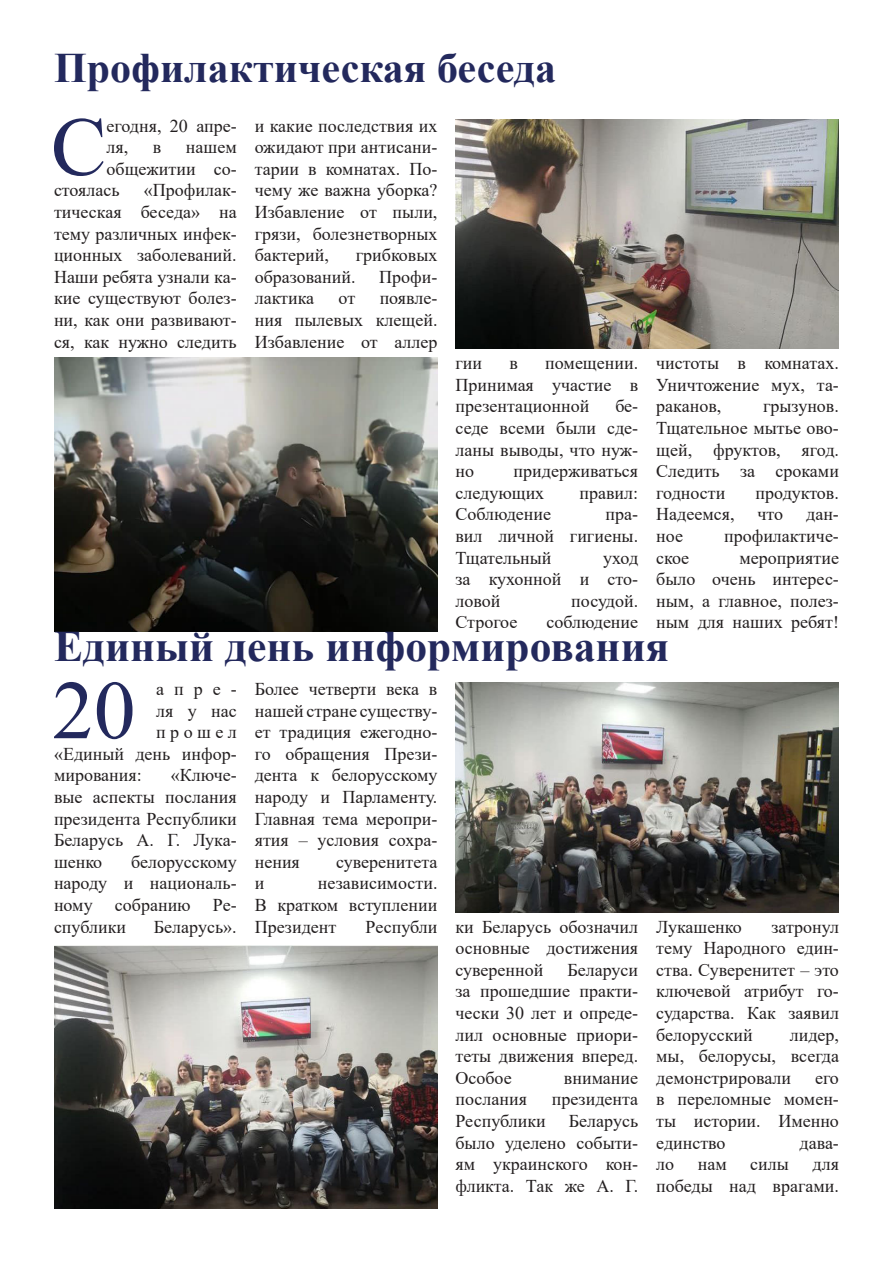
<style>
.page{position:relative;width:893px;height:1263px;background:#fff}
.page>*{position:absolute;margin:0;border:0;box-sizing:border-box;transform-origin:0 0}
.t1{font:83.25px "Times New Roman";color:#23295d}
.t2{font:700 43.5px "Times New Roman";color:#23295d}
.t3{font:700 42px "Times New Roman";color:#23295d}
.t4{font:18px/21.6px "Times New Roman";color:#231f20;text-align:justify}
</style>
<div class="page">
<img style="left:54px;top:357px;width:383px;height:274px">
<img style="left:455px;top:119px;width:384px;height:230px">
<img style="left:54px;top:946px;width:383px;height:263px">
<img style="left:455px;top:682px;width:384px;height:230px">
<p class="t3" style="left:54px;top:38px;width:504px">Профилактическая беседа</p>
<p class="t1" style="left:51px;top:88px;width:57px">С</p>
<p class="t4" style="left:107px;top:114px;width:132px">егодня, 20 апре&shy;ля,</p>
<p class="t4" style="left:255px;top:114px;width:184px">и какие последствия их ожидают при антисани&shy;тарии в комнатах. По&shy;чему же важна уборка?</p>
<p class="t4" style="left:255px;top:201px;width:184px">Избавление от пыли, грязи, болезнетворных бактерий,</p>
<p class="t4" style="left:153px;top:136px;width:10px">в</p>
<p class="t4" style="left:186px;top:136px;width:52px">нашем</p>
<p class="t4" style="left:107px;top:157px;width:132px">общежитии со-</p>
<p class="t4" style="left:54px;top:179px;width:67px">стоялась</p>
<p class="t4" style="left:54px;top:179px;width:184px;text-indent:90px">«Профилак&shy;тическая беседа» на тему различных инфек&shy;ционных заболеваний.</p>
<p class="t4" style="left:54px;top:265px;width:184px">Наши ребята узнали ка&shy;кие существуют болез&shy;ни, как они развивают&shy;ся, как нужно следить</p>
<p class="t4" style="left:356px;top:244px;width:83px">грибковых</p>
<p class="t4" style="left:255px;top:265px;width:102px">образований.</p>
<p class="t4" style="left:379px;top:265px;width:60px">Профи-</p>
<p class="t4" style="left:255px;top:287px;width:61px">лактика</p>
<p class="t4" style="left:339px;top:287px;width:18px">от</p>
<p class="t4" style="left:255px;top:287px;width:184px;text-indent:125px">появле&shy;ния пылевых клещей.<br>Избавление от аллер</p>
<p class="t4" style="left:455px;top:352px;width:184px;text-indent:90px">помещении.<br>Принимая участие в презентационной</p>
<p class="t4" style="left:455px;top:352px;width:28px">гии</p>
<p class="t4" style="left:509px;top:352px;width:10px">в</p>
<p class="t4" style="left:455px;top:395px;width:184px;text-indent:160px">бе&shy;седе всеми были сде&shy;ланы выводы, что нуж&shy;но</p>
<p class="t4" style="left:455px;top:460px;width:184px;text-indent:58px">придерживаться следующих</p>
<p class="t4" style="left:579px;top:481px;width:60px">правил:</p>
<p class="t4" style="left:656px;top:352px;width:184px">чистоты в комнатах.</p>
<p class="t4" style="left:656px;top:373px;width:184px">Уничтожение мух, та&shy;раканов,</p>
<p class="t4" style="left:763px;top:395px;width:77px">грызунов.</p>
<p class="t4" style="left:656px;top:417px;width:184px">Тщательное мытье ово&shy;щей, фруктов, ягод.</p>
<p class="t4" style="left:656px;top:460px;width:184px">Следить за сроками годности</p>
<p class="t4" style="left:756px;top:481px;width:85px">продуктов.</p>
<p class="t4" style="left:455px;top:503px;width:97px">Соблюдение</p>
<p class="t4" style="left:656px;top:503px;width:80px">Надеемся,</p>
<p class="t4" style="left:757px;top:503px;width:27px">что</p>
<p class="t4" style="left:806px;top:503px;width:34px">дан-</p>
<p class="t4" style="left:656px;top:525px;width:28px">ное</p>
<p class="t4" style="left:724px;top:525px;width:116px">профилактиче-</p>
<p class="t4" style="left:656px;top:546px;width:35px">ское</p>
<p class="t4" style="left:455px;top:503px;width:184px;text-align:right">пра-<br>вил личной гигиены.</p>
<p class="t4" style="left:455px;top:546px;width:98px">Тщательный</p>
<p class="t4" style="left:656px;top:546px;width:184px;text-indent:83px">мероприятие было очень интерес&shy;ным, а главное, полез&shy;ным для наших ребят!</p>
<p class="t2" style="left:54px;top:615px;width:617px">Единый день информирования</p>
<p class="t1" style="left:52px;top:652px;width:85px">20</p>
<p class="t4" style="left:156px;top:678px;width:82px">апре-</p>
<p class="t4" style="left:455px;top:546px;width:184px;text-indent:148px">уход за кухонной и сто&shy;ловой</p>
<p class="t4" style="left:571px;top:589px;width:68px">посудой.</p>
<p class="t4" style="left:455px;top:611px;width:64px">Строгое</p>
<p class="t4" style="left:547px;top:611px;width:93px">соблюдение</p>
<p class="t4" style="left:255px;top:678px;width:184px">Более четверти века в нашей стране существу&shy;ет традиция ежегодно&shy;го обращения Прези&shy;дента к белорусскому народу и Парламенту.</p>
<p class="t4" style="left:255px;top:807px;width:184px">Главная тема меропри&shy;ятия – условия сохра&shy;нения</p>
<p class="t4" style="left:156px;top:699px;width:82px">ля у нас</p>
<p class="t4" style="left:156px;top:721px;width:82px">прошел</p>
<p class="t4" style="left:54px;top:742px;width:184px">«Единый день инфор-</p>
<p class="t4" style="left:54px;top:764px;width:89px">мирования:</p>
<p class="t4" style="left:54px;top:764px;width:184px;text-indent:117px">«Ключе&shy;вые аспекты послания президента Республики Беларусь А. Г. Лука&shy;шенко</p>
<p class="t4" style="left:54px;top:850px;width:184px;text-indent:77px">белорусскому народу и националь&shy;ному собранию Ре&shy;спублики</p>
<p class="t4" style="left:336px;top:850px;width:103px">суверенитета</p>
<p class="t4" style="left:255px;top:872px;width:11px">и</p>
<p class="t4" style="left:318px;top:872px;width:121px">независимости.</p>
<p class="t4" style="left:255px;top:894px;width:184px">В кратком вступлении<br>Президент</p>
<p class="t4" style="left:366px;top:915px;width:73px">Республи</p>
<p class="t4" style="left:455px;top:915px;width:184px">ки Беларусь обозначил основные достижения суверенной</p>
<p class="t4" style="left:154px;top:915px;width:84px">Беларусь».</p>
<p class="t4" style="left:656px;top:915px;width:87px">Лукашенко</p>
<p class="t4" style="left:656px;top:915px;width:184px;text-indent:115px">затронул тему Народного един&shy;ства. Суверенитет – это ключевой атрибут го&shy;сударства. Как заявил белорусский</p>
<p class="t4" style="left:455px;top:958px;width:184px;text-indent:112px">Беларуси за прошедшие практи&shy;чески 30 лет и опреде&shy;лил основные приори&shy;теты движения вперед.</p>
<p class="t4" style="left:455px;top:1066px;width:58px">Особое</p>
<p class="t4" style="left:564px;top:1066px;width:76px">внимание</p>
<p class="t4" style="left:455px;top:1088px;width:73px">послания</p>
<p class="t4" style="left:552px;top:1088px;width:88px">президента</p>
<p class="t4" style="left:455px;top:1110px;width:92px">Республики</p>
<p class="t4" style="left:656px;top:1023px;width:184px;text-indent:133px">лидер, мы, белорусы, всегда демонстрировали</p>
<p class="t4" style="left:656px;top:1066px;width:184px;text-indent:159px">его в переломные момен&shy;ты истории. Именно</p>
<p class="t4" style="left:656px;top:1131px;width:71px">единство</p>
<p class="t4" style="left:800px;top:1131px;width:41px">дава-</p>
<p class="t4" style="left:656px;top:1153px;width:19px">ло</p>
<p class="t4" style="left:698px;top:1153px;width:31px">нам</p>
<p class="t4" style="left:750px;top:1153px;width:40px">силы</p>
<p class="t4" style="left:812px;top:1153px;width:28px">для</p>
<p class="t4" style="left:656px;top:1174px;width:184px">победы над врагами.</p>
<p class="t4" style="left:455px;top:1110px;width:184px;text-indent:113px">Беларусь было уделено событи&shy;ям украинского кон&shy;фликта. Так же А. Г.</p>
</div>
